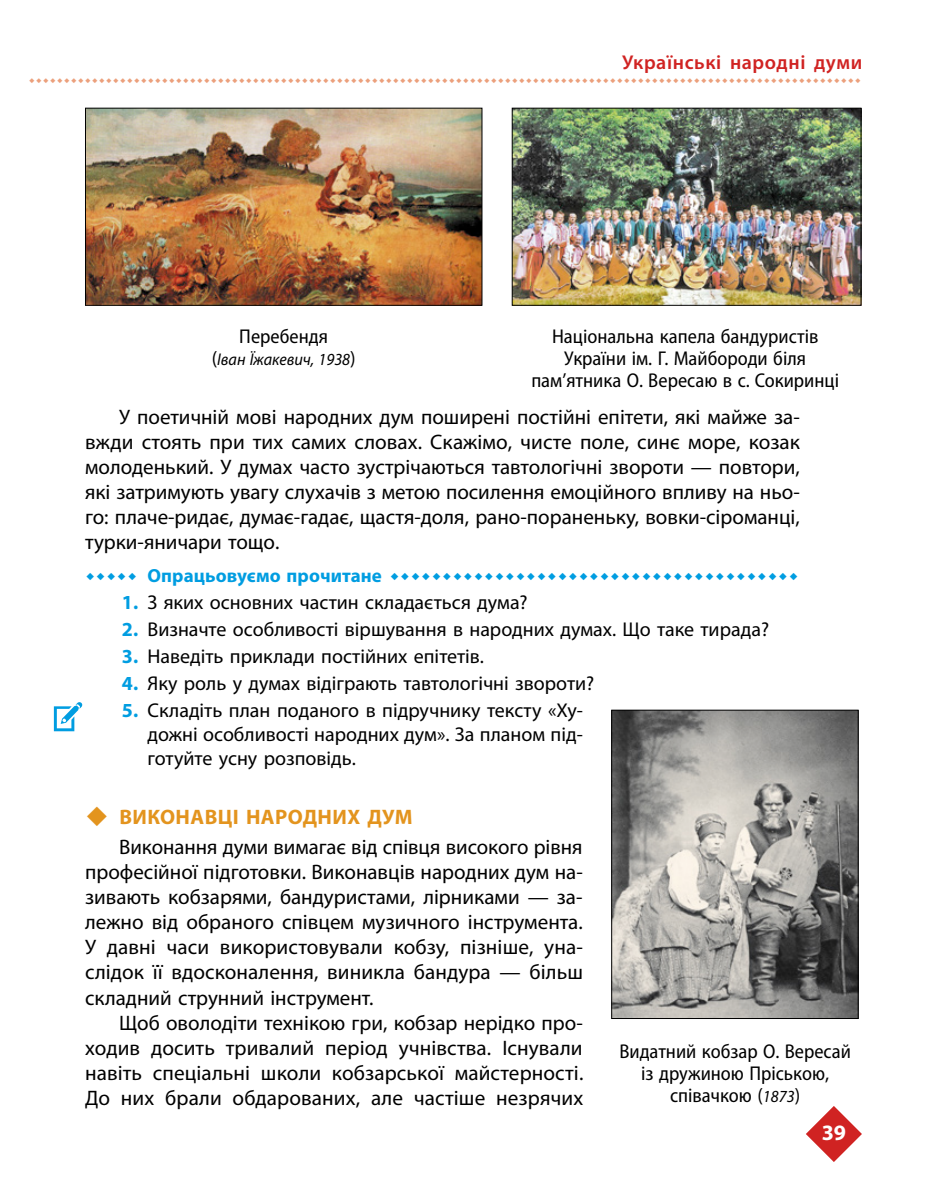
<style>
.page{position:relative;width:936px;height:1191px;background:#fff}
.page>*{position:absolute;margin:0;border:0;box-sizing:border-box;transform-origin:0 0}
.t1{font:700 22px "Myriad Pro";color:#fff}
.t2{font:21px/25px "Myriad Pro";color:#000;text-align:justify}
.t3{font:700 21px "Myriad Pro";letter-spacing:.02em;color:#e3941e}
.t4{font:20px/24px "Myriad Pro";color:#000;text-align:justify}
.t5{font:semi-condensed 20px/22px "Myriad Pro";color:#000;text-align:center}
.t6{font:600 20px "Myriad Pro";letter-spacing:.03em;color:#d02322}
.t7{font:700 19px "Myriad Pro";letter-spacing:.005em;color:#009de1}
.t8{font:italic 17px "Myriad Pro";color:#000;scale:.95 1}
.s1{font-style:normal;font-stretch:semi-condensed;font-size:20px}
.s2{font-weight:700;color:#009de1}
.s3{font-style:italic;font-stretch:normal;font-size:17px}
</style>
<div class="page">
<svg style="left:806px;top:1106px;width:55px;height:56px"></svg>
<svg style="left:54px;top:702px;width:29px;height:29px"></svg>
<img style="left:87px;top:110px;width:393px;height:194px">
<div style="left:85px;top:108px;width:397px;height:198px;border:1px solid #000"></div>
<img style="left:613px;top:711px;width:243px;height:306px">
<div style="left:611px;top:709px;width:247px;height:310px;border:1px solid #000"></div>
<img style="left:514px;top:110px;width:345px;height:194px">
<div style="left:512px;top:108px;width:349px;height:198px;border:1px solid #000"></div>
<p class="t5" style="left:239px;top:325px;width:90px">Перебендя</p>
<p class="t8" style="left:212px;top:350px;width:153px"><span class="s1">(</span>Іван Їжакевич, 1938<span class="s1">)</span></p>
<p class="t6" style="left:622px;top:51px;width:242px">Українські народні думи</p>
<p class="t5" style="left:531px;top:325px;width:309px">Національна капела бандуристів<br>України ім. Г. Майбороди біля пам’ятника О. Вересаю в с. Сокиринці</p>
<p class="t2" style="left:85px;top:405px;width:716px;text-indent:34px">У поетичній мові народних дум поширені постійні епітети, які майже за&shy;вжди стоять при тих самих словах . Скажімо, чисте поле, синє море, козак молоденький . У думах часто зустрічаються тавтологічні звороти — повтори, які затримують увагу слухачів з метою посилення емоційного впливу на ньо&shy;го: плаче-ридає, думає-гадає, щастя-доля, рано-пораненьку, вовки-сіроманці, турки-яничари тощо .</p>
<p class="t7" style="left:147px;top:565px;width:236px">Опрацьовуємо прочитане</p>
<p class="t4" style="left:122px;top:591px;width:407px"><span class="s2">1.</span> З яких основних частин складається дума?</p>
<p class="t4" style="left:122px;top:618px;width:648px"><span class="s2">2.</span> Визначте особливості віршування в народних думах . Що таке тирада?</p>
<p class="t4" style="left:122px;top:644px;width:363px"><span class="s2">3.</span> Наведіть приклади постійних епітетів .</p>
<p class="t4" style="left:122px;top:671px;width:474px"><span class="s2">4.</span> Яку роль у думах відіграють тавтологічні звороти?</p>
<p class="t4" style="left:147px;top:698px;width:437px;text-indent:-26px"><span class="s2">5.</span> Складіть план поданого в підручнику тексту «Ху&shy;дожні особливості народних дум» . За планом під&shy;готуйте усну розповідь .</p>
<p class="t3" style="left:119px;top:805px;width:294px">ВИКОНАВЦІ НАРОДНИХ ДУМ</p>
<p class="t2" style="left:85px;top:835px;width:499px;text-indent:34px">Виконання думи вимагає від співця високого рівня професійної підготовки . Виконавців народних дум на&shy;зивають кобзарями, бандуристами, лірниками — за&shy;лежно від обраного співцем музичного інструмента .<br>У давні часи використовували кобзу, пізніше, уна&shy;слідок її вдосконалення, виникла бандура — більш складний струнний інструмент .</p>
<p class="t2" style="left:85px;top:1010px;width:500px;text-indent:34px">Щоб оволодіти технікою гри, кобзар нерідко про&shy;ходив досить тривалий період учнівства . Існували навіть спеціальні школи кобзарської майстерності .<br>До них брали обдарованих, але частіше незрячих</p>
<p class="t5" style="left:619px;top:1039px;width:233px">Видатний кобзар О. Вересай із дружиною Пріською, співачкою (<span class="s3">1873</span>)</p>
<p class="t1" style="left:821px;top:1120px;width:26px">39</p>
</div>
